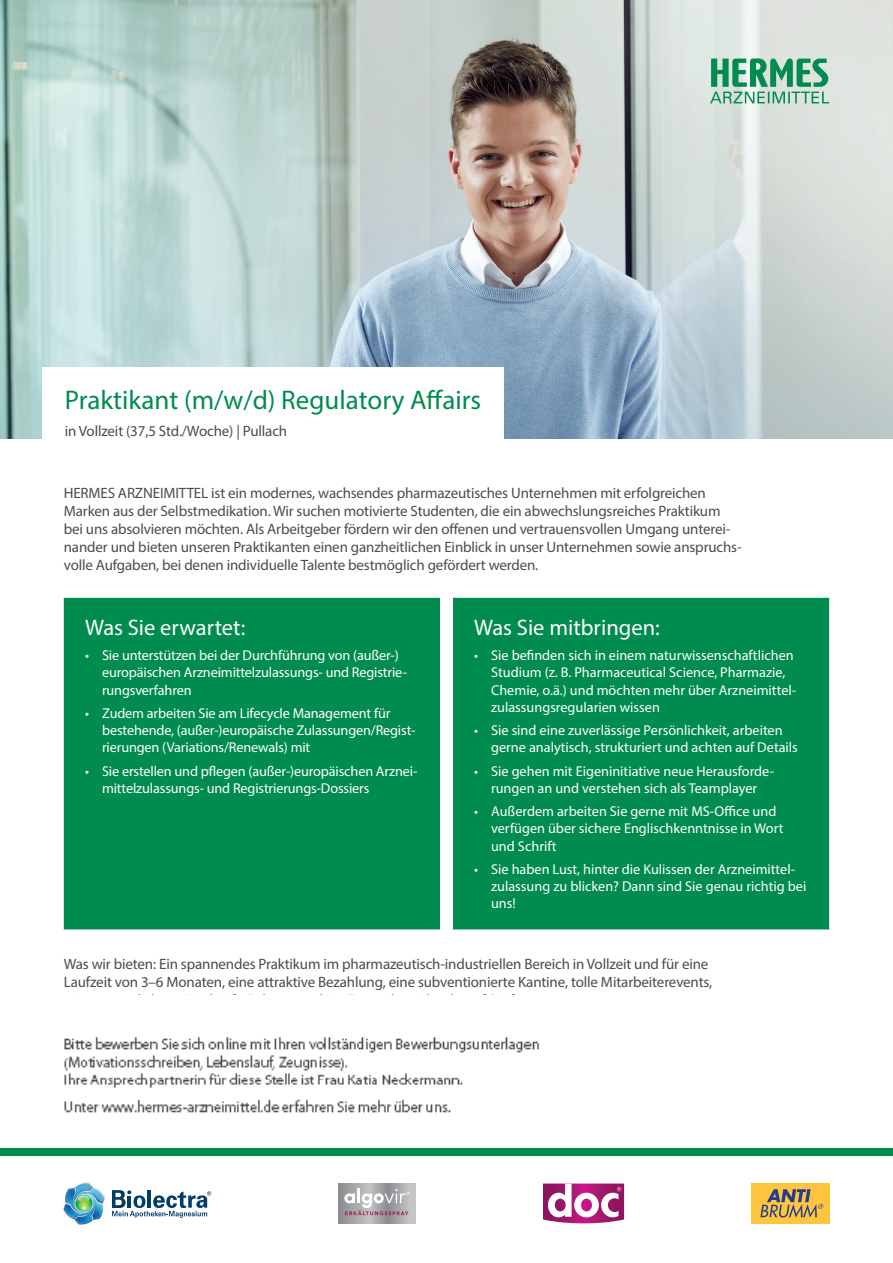
<style>
.page{position:relative;width:893px;height:1263px;background:#fff}
.page>*{position:absolute;margin:0;border:0;box-sizing:border-box;transform-origin:0 0}
.Stellenbezeichnung{font:27px "Myriad Pro";color:#008c4e}
.Tabellen_Überschrift{font:22.5px "Myriad Pro";color:#fff}
.Fließtexte{font:15px/18px "Myriad Pro";letter-spacing:-.01em;color:#4b4c4d}
.t1{font:14.25px/17.1px "Myriad Pro";color:#fff}
</style>
<div class="page">
<img style="left:0;top:0;width:893px;height:438px">
<div style="left:43px;top:367px;width:460px;height:91px;background:#fff"></div>
<div style="left:64px;top:598px;width:765px;height:331px;background:#008c4e"></div>
<div style="left:440px;top:598px;width:13px;height:331px;background:#fff"></div>
<img style="left:64px;top:1037px;width:475px;height:76px">
<div style="left:0;top:1148px;width:893px;height:8px;background:#008c4e"></div>
<img style="left:63px;top:1182px;width:42px;height:43px">
<svg style="left:112px;top:1190px;width:99px;height:28px"></svg>
<svg style="left:76px;top:1195px;width:16px;height:19px"></svg>
<svg style="left:543px;top:1183px;width:81px;height:40px"></svg>
<svg style="left:338px;top:1183px;width:78px;height:41px"></svg>
<hr style="left:357px;top:1188px;width:3px;height:15px;background:#fff">
<svg style="left:344px;top:1189px;width:66px;height:26px"></svg>
<div style="left:751px;top:1183px;width:78px;height:41px;background:#fec53d"></div>
<svg style="left:760px;top:1189px;width:63px;height:28px"></svg>
<svg style="left:710px;top:58px;width:119px;height:45px;background:#7abc9e"></svg>
<p class="Stellenbezeichnung" style="left:65px;top:384px;width:418px">Praktikant (m/w/d) Regulatory Affairs</p>
<p class="Fließtexte" style="left:65px;top:422px;width:224px">in Vollzeit (37,5 Std./Woche) | Pullach</p>
<p class="Fließtexte" style="left:64px;top:484px;width:679px">HERMES ARZNEIMITTEL ist ein modernes, wachsendes pharmazeutisches Unternehmen mit erfolgreichen Marken aus der Selbstmedikation. Wir suchen motivierte Studenten, die ein abwechslungsreiches Praktikum bei uns absolvieren möchten. Als Arbeitgeber fördern wir den offenen und vertrauensvollen Umgang unterei&shy;nander und bieten unseren Praktikanten einen ganzheitlichen Einblick in unser Unternehmen sowie anspruchs&shy;volle Aufgaben, bei denen individuelle Talente bestmöglich gefördert werden.</p>
<p class="Tabellen_Überschrift" style="left:85px;top:613px;width:162px">Was Sie erwartet:</p>
<p class="t1" style="left:102px;top:647px;width:306px;text-indent:-17px">• Sie unterstützen bei der Durchführung von (außer-) europäischen Arzneimittelzulassungs- und Registrie&shy;rungsverfahren</p>
<p class="t1" style="left:102px;top:704px;width:315px;text-indent:-17px">• Zudem arbeiten Sie am Lifecycle Management für bestehende, (außer-)europäische Zulassungen/Regist&shy;rierungen (Variations/Renewals) mit</p>
<p class="t1" style="left:102px;top:762px;width:317px;text-indent:-17px">• Sie erstellen und pflegen (außer-)europäischen Arznei&shy;mittelzulassungs- und Registrierungs-Dossiers</p>
<p class="Tabellen_Überschrift" style="left:474px;top:613px;width:187px">Was Sie mitbringen:</p>
<p class="t1" style="left:491px;top:647px;width:307px;text-indent:-17px">• Sie befinden sich in einem naturwissenschaftlichen Studium (z. B. Pharmaceutical Science, Pharmazie, Chemie, o.ä.) und möchten mehr über Arzneimittel&shy;zulassungsregularien wissen</p>
<p class="t1" style="left:491px;top:722px;width:308px;text-indent:-17px">• Sie sind eine zuverlässige Persönlichkeit, arbeiten gerne analytisch, strukturiert und achten auf Details</p>
<p class="t1" style="left:474px;top:762px;width:301px;text-align:center">• Sie gehen mit Eigeninitiative neue Herausforde&shy;rungen an und verstehen sich als Teamplayer</p>
<p class="t1" style="left:491px;top:803px;width:294px;text-indent:-17px">• Außerdem arbeiten Sie gerne mit MS-Office und verfügen über sichere Englischkenntnisse in Wort und Schrift</p>
<p class="t1" style="left:491px;top:860px;width:317px;text-indent:-17px">• Sie haben Lust, hinter die Kulissen der Arzneimittel&shy;zulassung zu blicken? Dann sind Sie genau richtig bei uns!</p>
<p class="Fließtexte" style="left:64px;top:954px;width:650px">Was wir bieten: Ein spannendes Praktikum im pharmazeutisch-industriellen Bereich in Vollzeit und für eine<br>Laufzeit von 3–6 Monaten, eine attraktive Bezahlung, eine subventionierte Kantine, tolle Mitarbeiterevents,</p>
</div>
